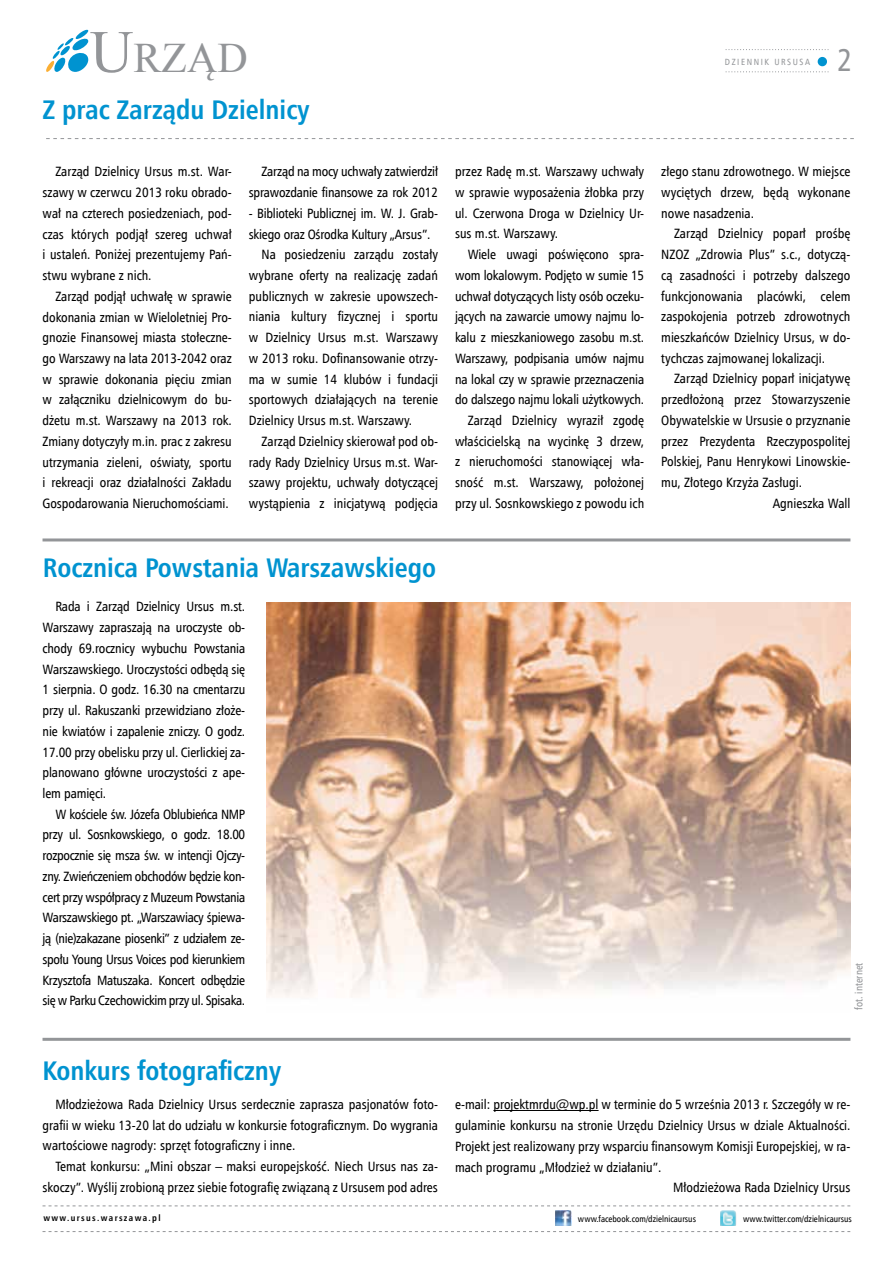
<style>
.page{position:relative;width:893px;height:1263px;background:#fff}
.page>*{position:absolute;margin:0;border:0;box-sizing:border-box;transform-origin:0 0}
.t1{font:42px "Times New Roman";color:#939598}
.t2{font:31.5px "Humnst 777 Cn EU";color:#939598}
.t3{font:700 27px "Humnst 777 Cn EU";color:#0093d0}
.t4{font:13.5px/20.7px "Humnst 777 Cn EU";color:#000;text-align:justify}
.t5{font:10.5px "Humnst 777 Cn EU";color:#939598}
.t6{font:9px "Humnst 777 Cn EU";color:#000}
.t7{font:700 9px "Humnst 777 Cn EU";letter-spacing:.15em;color:#000}
.t8{font:9px "Humnst 777 Cn EU";letter-spacing:.175em;color:#939598}
.s1{font-size:60px}
</style>
<div class="page">
<svg style="left:46px;top:29px;width:42px;height:43px"></svg>
<svg style="left:726px;top:49px;width:102px;height:1px"></svg>
<svg style="left:726px;top:71px;width:102px;height:1px"></svg>
<div style="left:818px;top:57px;width:9px;height:9px;background:#0093d0;border-radius:50%"></div>
<svg style="left:43px;top:1205px;width:807px;height:1px"></svg>
<svg style="left:43px;top:1231px;width:807px;height:1px"></svg>
<img style="left:721px;top:1210px;width:15px;height:16px">
<img style="left:555px;top:1210px;width:17px;height:16px">
<svg style="left:46px;top:138px;width:808px;height:1px"></svg>
<hr style="left:493px;top:1110px;width:106px;height:1px;background:#000">
<hr style="left:43px;top:538px;width:807px;height:3px;background:#939598">
<hr style="left:43px;top:1038px;width:807px;height:3px;background:#939598">
<img style="left:267px;top:602px;width:583px;height:395px">
<h1 class="t1" style="left:90px;top:29px;width:159px"><span class="s1">U</span>rząd</h1>
<h3 class="t3" style="left:43px;top:93px;width:269px">Z prac Zarządu Dzielnicy</h3>
<p class="t4" style="left:43px;top:161px;width:191px;text-indent:13px">Zarząd Dzielnicy Ursus m.st. War&shy;szawy w czerwcu 2013 roku obrado&shy;wał na czterech posiedzeniach, pod&shy;czas których podjął szereg uchwał i ustaleń. Poniżej prezentujemy Pań&shy;stwu wybrane z nich.</p>
<p class="t4" style="left:43px;top:286px;width:191px;text-indent:13px">Zarząd podjął uchwałę w sprawie dokonania zmian w Wieloletniej Pro&shy;gnozie Finansowej miasta stołeczne&shy;go Warszawy na lata 2013-2042 oraz w sprawie dokonania pięciu zmian w załączniku dzielnicowym do bu&shy;dżetu m.st. Warszawy na 2013 rok.<br>Zmiany dotyczyły m.in. prac z zakresu utrzymania zieleni, oświaty, sportu i rekreacji oraz działalności Zakładu Gospodarowania Nieruchomościami.</p>
<p class="t4" style="left:249px;top:161px;width:191px;text-align:right">Zarząd na mocy uchwały zatwierdził sprawozdanie finansowe za rok 2012</p>
<p class="t4" style="left:249px;top:203px;width:191px">- Biblioteki Publicznej im. W. J. Grab-</p>
<p class="t4" style="left:249px;top:223px;width:183px">skiego oraz Ośrodka Kultury „Arsus”.</p>
<p class="t4" style="left:262px;top:244px;width:178px">Na posiedzeniu zarządu zostały</p>
<p class="t4" style="left:249px;top:265px;width:191px">wybrane oferty na realizację zadań</p>
<p class="t4" style="left:249px;top:286px;width:191px">publicznych w zakresie upowszech-</p>
<p class="t4" style="left:249px;top:306px;width:191px">niania kultury fizycznej i sportu</p>
<p class="t4" style="left:249px;top:327px;width:191px">w Dzielnicy Ursus m.st. Warszawy</p>
<p class="t4" style="left:249px;top:348px;width:191px">w 2013 roku. Dofinansowanie otrzy-</p>
<p class="t4" style="left:249px;top:368px;width:191px">ma w sumie 14 klubów i fundacji</p>
<p class="t4" style="left:249px;top:389px;width:191px">sportowych działających na terenie</p>
<p class="t4" style="left:249px;top:410px;width:165px">Dzielnicy Ursus m.st. Warszawy.</p>
<p class="t4" style="left:262px;top:431px;width:178px">Zarząd Dzielnicy skierował pod ob-</p>
<p class="t4" style="left:249px;top:451px;width:191px">rady Rady Dzielnicy Ursus m.st. War-</p>
<p class="t4" style="left:249px;top:472px;width:191px">szawy projektu, uchwały dotyczącej</p>
<p class="t4" style="left:249px;top:493px;width:191px">wystąpienia z inicjatywą podjęcia</p>
<p class="t4" style="left:455px;top:161px;width:191px">przez Radę m.st. Warszawy uchwały w sprawie wyposażenia żłobka przy ul. Czerwona Droga w Dzielnicy Ur&shy;sus m.st. Warszawy.</p>
<p class="t4" style="left:455px;top:244px;width:191px;text-align:right">Wiele uwagi poświęcono spra&shy;wom lokalowym. Podjęto w sumie 15 uchwał dotyczących listy osób oczeku&shy;jących na zawarcie umowy najmu lo&shy;kalu z mieszkaniowego zasobu m.st.<br>Warszawy, podpisania umów najmu na lokal czy w sprawie przeznaczenia do dalszego najmu lokali użytkowych.<br>Zarząd Dzielnicy wyraził zgodę właścicielską na wycinkę 3 drzew, z nieruchomości stanowiącej wła&shy;sność m.st. Warszawy, położonej przy ul. Sosnkowskiego z powodu ich</p>
<p class="t8" style="left:725px;top:56px;width:87px">DZIENNIK URSUSA</p>
<h2 class="t2" style="left:837px;top:41px;width:17px">2</h2>
<p class="t4" style="left:661px;top:161px;width:191px">złego stanu zdrowotnego. W miejsce wyciętych drzew, będą wykonane nowe nasadzenia.</p>
<p class="t4" style="left:661px;top:223px;width:191px;text-indent:13px">Zarząd Dzielnicy poparł prośbę NZOZ „Zdrowia Plus” s.c., dotyczą&shy;cą zasadności i potrzeby dalszego funkcjonowania placówki, celem zaspokojenia potrzeb zdrowotnych mieszkańców Dzielnicy Ursus, w do&shy;tychczas zajmowanej lokalizacji.</p>
<p class="t4" style="left:674px;top:368px;width:178px">Zarząd Dzielnicy poparł inicjatywę</p>
<p class="t4" style="left:661px;top:389px;width:191px">przedłożoną przez Stowarzyszenie</p>
<p class="t4" style="left:661px;top:410px;width:191px">Obywatelskie w Ursusie o przyznanie</p>
<p class="t4" style="left:661px;top:430px;width:191px">przez Prezydenta Rzeczypospolitej</p>
<p class="t4" style="left:661px;top:451px;width:191px">Polskiej, Panu Henrykowi Linowskie-</p>
<p class="t4" style="left:661px;top:472px;width:142px">mu, Złotego Krzyża Zasługi.</p>
<p class="t4" style="left:773px;top:493px;width:79px">Agnieszka Wall</p>
<h3 class="t3" style="left:43px;top:551px;width:395px">Rocznica Powstania Warszawskiego</h3>
<p class="t4" style="left:43px;top:596px;width:204px;text-indent:13px">Rada i Zarząd Dzielnicy Ursus m.st.<br>Warszawy zapraszają na uroczyste ob&shy;chody 69.rocznicy wybuchu Powstania Warszawskiego. Uroczystości odbędą się 1 sierpnia. O godz. 16.30 na cmentarzu przy ul. Rakuszanki przewidziano złoże&shy;nie kwiatów i zapalenie zniczy. O godz.<br>17.00 przy obelisku przy ul. Cierlickiej za&shy;planowano główne uroczystości z ape&shy;lem pamięci.</p>
<p class="t4" style="left:43px;top:803px;width:204px;text-indent:13px">W kościele św. Józefa Oblubieńca NMP przy ul. Sosnkowskiego, o godz. 18.00 rozpocznie się msza św. w intencji Ojczy&shy;zny. Zwieńczeniem obchodów będzie kon&shy;cert przy współpracy z Muzeum Powstania Warszawskiego pt. „Warszawiacy śpiewa&shy;ją (nie)zakazane piosenki” z udziałem ze&shy;społu Young Ursus Voices pod kierunkiem Krzysztofa Matuszaka. Koncert odbędzie się w Parku Czechowickim przy ul. Spisaka.</p>
<p class="t5" style="left:852px;top:1009px;width:48px;rotate:-90deg">fot. internet</p>
<h3 class="t3" style="left:43px;top:1054px;width:240px">Konkurs fotograficzny</h3>
<p class="t4" style="left:43px;top:1094px;width:397px;text-indent:13px">Młodzieżowa Rada Dzielnicy Ursus serdecznie zaprasza pasjonatów foto&shy;grafii w wieku 13-20 lat do udziału w konkursie fotograficznym. Do wygrania wartościowe nagrody: sprzęt fotograficzny i inne.</p>
<p class="t4" style="left:43px;top:1156px;width:397px;text-align:right">Temat konkursu: „Mini obszar – maksi europejskość. Niech Ursus nas za&shy;skoczy”. Wyślij zrobioną przez siebie fotografię związaną z Ursusem pod adres</p>
<p class="t4" style="left:455px;top:1094px;width:397px">e-mail: projektmrdu@wp.pl w terminie do 5 września 2013 r. Szczegóły w re-</p>
<p class="t4" style="left:455px;top:1115px;width:397px">gulaminie konkursu na stronie Urzędu Dzielnicy Ursus w dziale Aktualności.</p>
<p class="t4" style="left:455px;top:1136px;width:397px">Projekt jest realizowany przy wsparciu finansowym Komisji Europejskiej, w ra-</p>
<p class="t4" style="left:455px;top:1156px;width:208px">mach programu „Młodzież w działaniu”.</p>
<p class="t4" style="left:673px;top:1177px;width:179px">Młodzieżowa Rada Dzielnicy Ursus</p>
<p class="t7" style="left:43px;top:1212px;width:119px">www.ursus.warszawa.pl</p>
<p class="t6" style="left:578px;top:1213px;width:120px">www.facebook.com/dzielnicaursus</p>
<p class="t6" style="left:743px;top:1213px;width:110px">www.twitter.com/dzielnicaursus</p>
</div>
